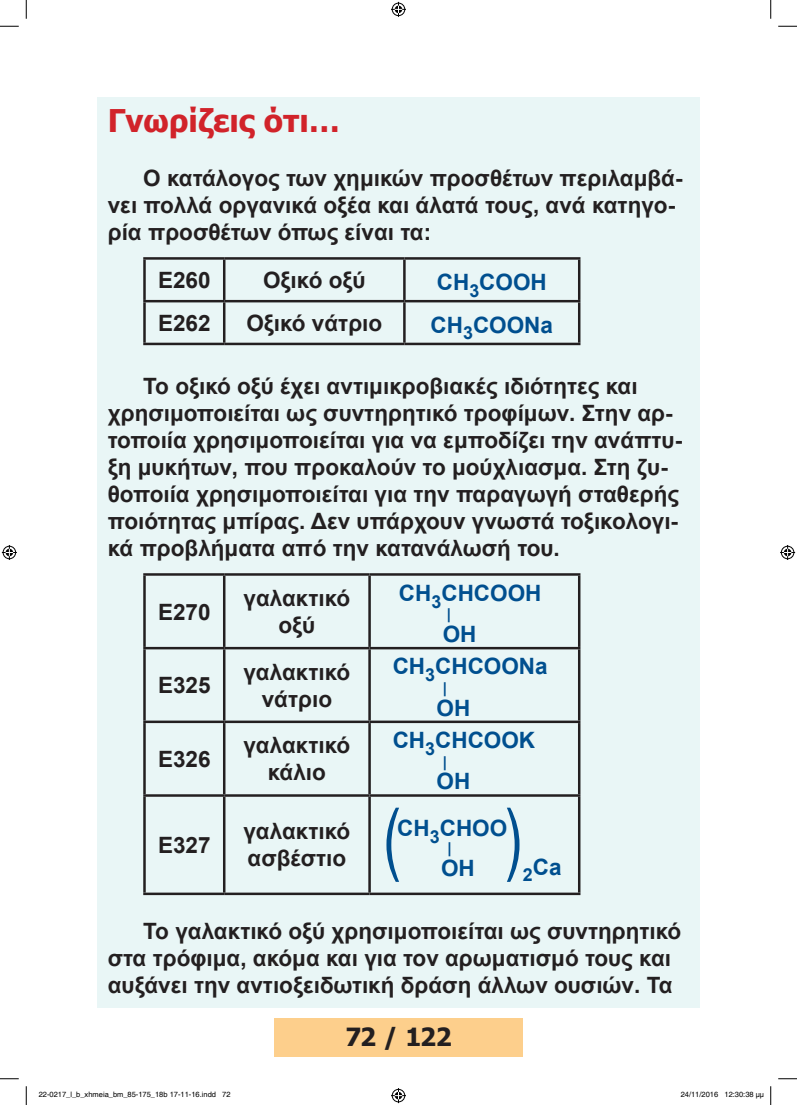
<style>
.page{position:relative;width:797px;height:1105px;background:#fff}
.page>*{position:absolute;margin:0;border:0;box-sizing:border-box;transform-origin:0 0}
.t1{font:700 31.25px "Tahoma";color:#d1232a}
.t2{font:700 25px "Tahoma";color:#231f20}
.t3{font:700 22.5px/27px "Arial";color:#231f20}
.t4{font:700 22.5px "Arial";color:#004f8f}
.t5{font:700 15px "Arial";color:#004f8f}
.t6{font:7.5px "Helvetica";color:#000}
</style>
<div class="page">
<div style="left:274px;top:1018px;width:248px;height:39px;background:#fdcf8c"></div>
<div style="left:97px;top:97px;width:602px;height:911px;background:#e9f6f6"></div>
<hr style="left:143px;top:257px;width:81px;height:3px;background:#231f20">
<hr style="left:143px;top:260px;width:3px;height:40px;background:#231f20">
<hr style="left:224px;top:257px;width:180px;height:3px;background:#231f20">
<hr style="left:223px;top:260px;width:2px;height:40px;background:#231f20">
<hr style="left:404px;top:257px;width:176px;height:3px;background:#231f20">
<hr style="left:403px;top:260px;width:2px;height:40px;background:#231f20">
<hr style="left:578px;top:260px;width:2px;height:40px;background:#231f20">
<hr style="left:143px;top:300px;width:81px;height:2px;background:#231f20">
<hr style="left:143px;top:302px;width:3px;height:41px;background:#231f20">
<hr style="left:224px;top:300px;width:180px;height:2px;background:#231f20">
<hr style="left:223px;top:302px;width:2px;height:41px;background:#231f20">
<hr style="left:404px;top:300px;width:176px;height:2px;background:#231f20">
<hr style="left:403px;top:302px;width:2px;height:41px;background:#231f20">
<hr style="left:578px;top:302px;width:2px;height:41px;background:#231f20">
<hr style="left:143px;top:343px;width:81px;height:2px;background:#231f20">
<hr style="left:224px;top:343px;width:180px;height:2px;background:#231f20">
<hr style="left:404px;top:343px;width:176px;height:2px;background:#231f20">
<hr style="left:143px;top:573px;width:81px;height:3px;background:#231f20">
<hr style="left:143px;top:576px;width:3px;height:71px;background:#231f20">
<hr style="left:224px;top:573px;width:145px;height:3px;background:#231f20">
<hr style="left:223px;top:576px;width:2px;height:71px;background:#231f20">
<hr style="left:369px;top:573px;width:211px;height:3px;background:#231f20">
<hr style="left:368px;top:576px;width:3px;height:71px;background:#231f20">
<hr style="left:578px;top:576px;width:2px;height:71px;background:#231f20">
<hr style="left:143px;top:647px;width:81px;height:2px;background:#231f20">
<hr style="left:143px;top:649px;width:3px;height:71px;background:#231f20">
<hr style="left:224px;top:647px;width:145px;height:2px;background:#231f20">
<hr style="left:223px;top:649px;width:2px;height:71px;background:#231f20">
<hr style="left:369px;top:647px;width:211px;height:2px;background:#231f20">
<hr style="left:368px;top:649px;width:3px;height:71px;background:#231f20">
<hr style="left:578px;top:649px;width:2px;height:71px;background:#231f20">
<hr style="left:143px;top:720px;width:81px;height:3px;background:#231f20">
<hr style="left:143px;top:723px;width:3px;height:71px;background:#231f20">
<hr style="left:224px;top:720px;width:145px;height:3px;background:#231f20">
<hr style="left:223px;top:723px;width:2px;height:71px;background:#231f20">
<hr style="left:369px;top:720px;width:211px;height:3px;background:#231f20">
<hr style="left:368px;top:723px;width:3px;height:71px;background:#231f20">
<hr style="left:578px;top:723px;width:2px;height:71px;background:#231f20">
<hr style="left:143px;top:794px;width:81px;height:3px;background:#231f20">
<hr style="left:143px;top:797px;width:3px;height:95px;background:#231f20">
<hr style="left:224px;top:794px;width:145px;height:3px;background:#231f20">
<hr style="left:223px;top:797px;width:2px;height:95px;background:#231f20">
<hr style="left:369px;top:794px;width:211px;height:3px;background:#231f20">
<hr style="left:368px;top:797px;width:3px;height:95px;background:#231f20">
<hr style="left:578px;top:797px;width:2px;height:95px;background:#231f20">
<hr style="left:143px;top:892px;width:81px;height:3px;background:#231f20">
<hr style="left:224px;top:892px;width:145px;height:3px;background:#231f20">
<hr style="left:369px;top:892px;width:211px;height:3px;background:#231f20">
<svg style="left:507px;top:808px;width:12px;height:74px"></svg>
<svg style="left:386px;top:808px;width:13px;height:74px"></svg>
<svg style="left:0;top:25px;width:19px;height:2px"></svg>
<svg style="left:778px;top:25px;width:19px;height:2px"></svg>
<svg style="left:0;top:1078px;width:19px;height:1px"></svg>
<svg style="left:778px;top:1078px;width:19px;height:1px"></svg>
<svg style="left:25px;top:0;width:2px;height:19px"></svg>
<svg style="left:25px;top:1086px;width:2px;height:19px"></svg>
<svg style="left:770px;top:0;width:1px;height:19px"></svg>
<svg style="left:770px;top:1086px;width:1px;height:19px"></svg>
<svg style="left:391px;top:2px;width:15px;height:15px"></svg>
<svg style="left:391px;top:1088px;width:15px;height:15px"></svg>
<svg style="left:2px;top:545px;width:15px;height:15px"></svg>
<svg style="left:780px;top:545px;width:15px;height:15px"></svg>
<h1 class="t1" style="left:108px;top:98px;width:234px">Γνωρίζεις ότι…</h1>
<p class="t3" style="left:108px;top:164px;width:576px;text-indent:35px">Ο κατάλογος των χημικών προσθέτων περιλαμβά&shy;νει πολλά οργανικά οξέα και άλατά τους, ανά κατηγο&shy;ρία προσθέτων όπως είναι τα:</p>
<p class="t3" style="left:158px;top:267px;width:54px">Ε260</p>
<p class="t3" style="left:263px;top:267px;width:104px">Οξικό οξύ</p>
<p class="t4" style="left:437px;top:266px;width:111px">CH<sub>3</sub>COOH</p>
<p class="t3" style="left:158px;top:310px;width:54px">E262</p>
<p class="t3" style="left:246px;top:310px;width:137px">Οξικό νάτριο</p>
<p class="t4" style="left:430px;top:309px;width:124px">CH<sub>3</sub>COONa</p>
<p class="t3" style="left:108px;top:373px;width:576px;text-indent:35px">Το οξικό οξύ έχει αντιμικροβιακές ιδιότητες και χρησιμοποιείται ως συντηρητικό τροφίμων. Στην αρ&shy;τοποιία χρησιμοποιείται για να εμποδίζει την ανάπτυ&shy;ξη μυκήτων, που προκαλούν το μούχλιασμα. Στη ζυ&shy;θοποιία χρησιμοποιείται για την παραγωγή σταθερής ποιότητας μπίρας. Δεν υπάρχουν γνωστά τοξικολογι&shy;κά προβλήματα από την κατανάλωσή του.</p>
<p class="t3" style="left:158px;top:598px;width:54px">Ε270</p>
<p class="t3" style="left:243px;top:585px;width:108px;text-align:center">γαλακτικό οξύ</p>
<p class="t4" style="left:399px;top:577px;width:144px">CH<sub>3</sub>CHCOOH</p>
<p class="t5" style="left:447px;top:604px;width:6px">|</p>
<p class="t4" style="left:443px;top:618px;width:35px">OH</p>
<p class="t3" style="left:158px;top:672px;width:54px">Ε325</p>
<p class="t3" style="left:243px;top:658px;width:108px;text-align:center">γαλακτικό νάτριο</p>
<p class="t4" style="left:393px;top:651px;width:156px">CH<sub>3</sub>CHCOONa</p>
<p class="t5" style="left:443px;top:677px;width:6px">|</p>
<p class="t4" style="left:436px;top:692px;width:35px">OH</p>
<p class="t3" style="left:158px;top:746px;width:54px">Ε326</p>
<p class="t3" style="left:243px;top:732px;width:108px;text-align:center">γαλακτικό κάλιο</p>
<p class="t4" style="left:393px;top:724px;width:144px">CH<sub>3</sub>CHCOOK</p>
<p class="t5" style="left:443px;top:751px;width:6px">|</p>
<p class="t4" style="left:436px;top:765px;width:35px">OH</p>
<p class="t3" style="left:158px;top:832px;width:54px">Ε327</p>
<p class="t3" style="left:243px;top:818px;width:108px">γαλακτικό ασβέστιο</p>
<p class="t4" style="left:397px;top:812px;width:111px">CH<sub>3</sub>CHOO</p>
<p class="t5" style="left:447px;top:837px;width:6px">|</p>
<p class="t4" style="left:441px;top:852px;width:35px">OH</p>
<p class="t4" style="left:523px;top:851px;width:40px"><sub>2</sub>Ca</p>
<p class="t3" style="left:108px;top:918px;width:575px;text-indent:35px">Το γαλακτικό οξύ χρησιμοποιείται ως συντηρητικό στα τρόφιμα, ακόμα και για τον αρωματισμό τους και αυξάνει την αντιοξειδωτική δράση άλλων ουσιών. Τα</p>
<p class="t2" style="left:345px;top:1020px;width:108px">72 / 122</p>
<p class="t6" style="left:39px;top:1090px;width:193px">22-0217_l_b_xhmeia_bm_85-175_18b 17-11-16.indd 72</p>
<p class="t6" style="left:680px;top:1090px;width:85px">24/11/2016 12:30:38 µµ</p>
</div>
